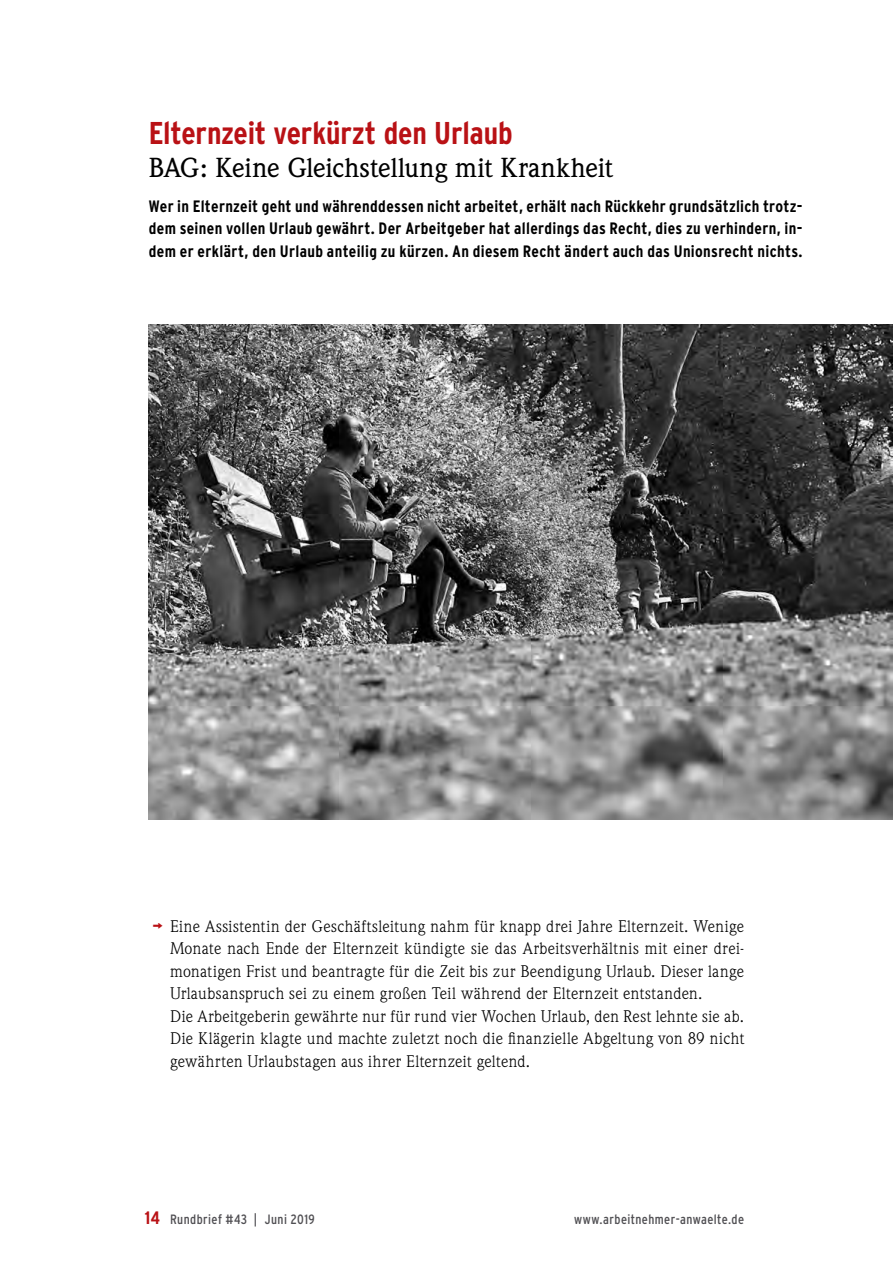
<style>
.page{position:relative;width:893px;height:1263px;background:#fff}
.page>*{position:absolute;margin:0;border:0;box-sizing:border-box;transform-origin:0 0}
.Ausz_Gross_rot{font:700 condensed 31.5px "Interstate";letter-spacing:-.005em;color:#b91115}
.Auszschmal{font:500 27px "Weidemann";letter-spacing:-.01em;color:#000}
.ÜberschriftenText_ro{font:700 condensed 18px "Interstate";color:#b91115}
.Fließ{font:16.5px/22.5px "Weidemann";letter-spacing:.02em;color:#000;text-align:justify}
.AuszText{font:700 condensed 16.5px/22.5px "Interstate";letter-spacing:.02em;color:#000;text-align:justify}
.UNTENrechts{font:condensed 13.5px "Interstate";letter-spacing:.03em;color:#504f53}
.Bildunterschriften{font:condensed 13.5px "Interstate";letter-spacing:.03em;color:#504f53}
.s1{font-family:"Interstate";font-weight:700;font-stretch:condensed;font-size:18px;color:#b91115}
</style>
<div class="page">
<img style="left:149px;top:324px;width:744px;height:495px">
<p class="Ausz_Gross_rot" style="left:149px;top:115px;width:365px">Elternzeit verkürzt den Urlaub</p>
<p class="Auszschmal" style="left:149px;top:152px;width:466px">BAG: Keine Gleichstellung mit Krankheit</p>
<p class="AuszText" style="left:149px;top:194px;width:655px">Wer in Elternzeit geht und währenddessen nicht arbeitet, erhält nach Rückkehr grundsätzlich trotz&shy;dem seinen vollen Urlaub gewährt. Der Arbeitgeber hat allerdings das Recht, dies zu verhindern, in&shy;dem er erklärt, den Urlaub anteilig zu kürzen. An diesem Recht ändert auch das Unionsrecht nichts.</p>
<p class="Fließ" style="left:170px;top:914px;width:576px;text-indent:-18px"><span class="s1">¬</span> Eine Assistentin der Geschäftsleitung nahm für knapp drei Jahre Elternzeit. Wenige Monate nach Ende der Elternzeit kündigte sie das Arbeitsverhältnis mit einer drei&shy;monatigen Frist und beantragte für die Zeit bis zur Beendigung Urlaub. Dieser lange Urlaubsanspruch sei zu einem großen Teil während der Elternzeit entstanden.</p>
<p class="Fließ" style="left:170px;top:1004px;width:576px">Die Arbeitgeberin gewährte nur für rund vier Wochen Urlaub, den Rest lehnte sie ab.<br>Die Klägerin klagte und machte zuletzt noch die finanzielle Abgeltung von 89 nicht gewährten Urlaubstagen aus ihrer Elternzeit geltend.</p>
<p class="ÜberschriftenText_ro" style="left:145px;top:1208px;width:17px">14</p>
<p class="Bildunterschriften" style="left:170px;top:1212px;width:146px">Rundbrief #43 | Juni 2019</p>
<p class="UNTENrechts" style="left:574px;top:1212px;width:172px">www.arbeitnehmer-anwaelte.de</p>
</div>
